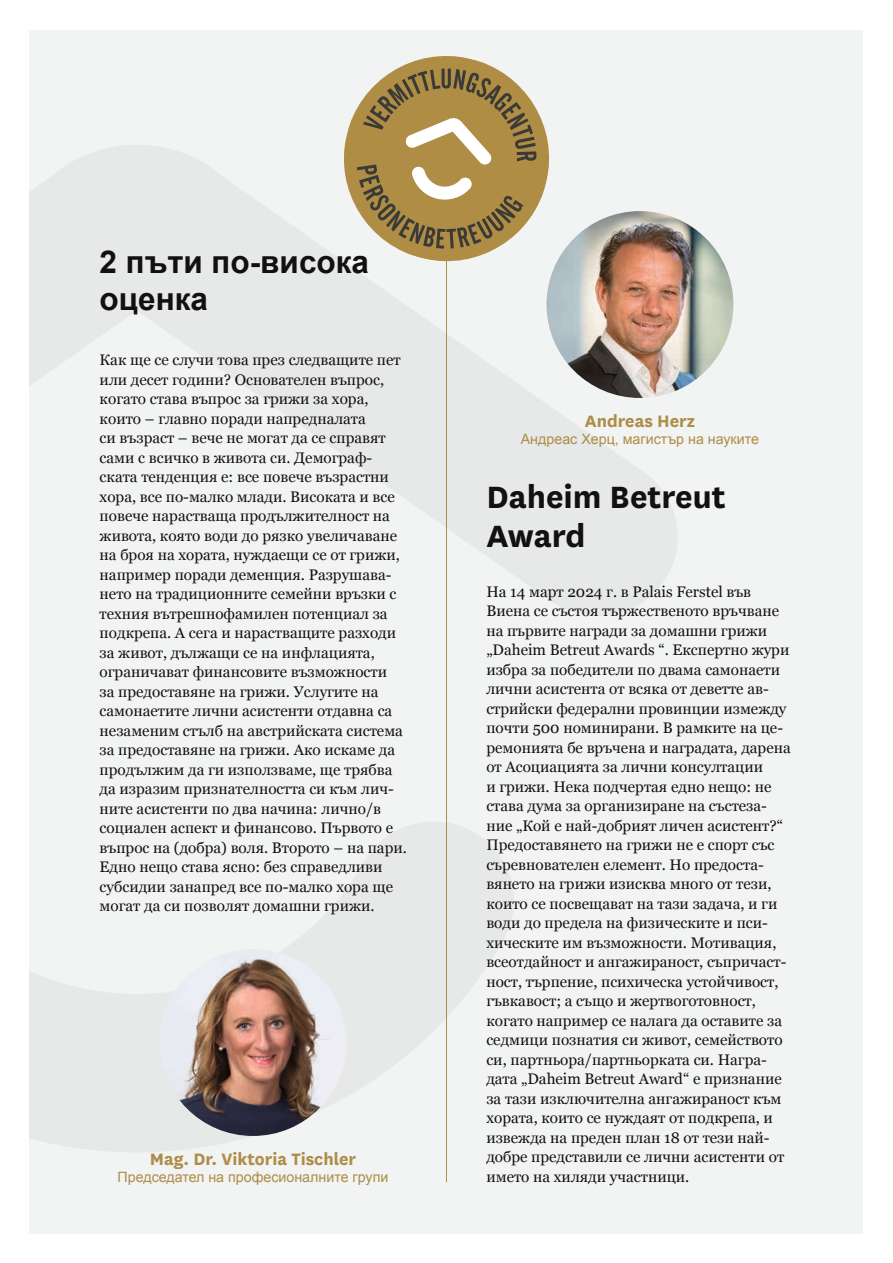
<style>
.page{position:relative;width:893px;height:1263px;background:#fff}
.page>*{position:absolute;margin:0;border:0;box-sizing:border-box;transform-origin:0 0}
.t1{font:700 36px/39px "National";color:#11110f}
.t2{font:700 31.5px/37.5px "Arial";color:#11110f}
.t3{font:700 19.35px "National";color:#ad8d48}
.t4{font:15.3px/19.5px "Georgia";color:#11110f}
.t5{font:14.25px "Arial";color:#ad8d48}
</style>
<div class="page">
<div style="left:30px;top:30px;width:833px;height:1203px;background:#f2f3f3"></div>
<svg style="left:30px;top:145px;width:648px;height:471px"></svg>
<svg style="left:30px;top:822px;width:484px;height:330px"></svg>
<hr style="left:446px;top:120px;width:1px;height:1062px;background:#ad8d48">
<svg style="left:334px;top:56px;width:225px;height:215px"></svg>
<svg style="left:357px;top:69px;width:179px;height:180px"></svg>
<img style="left:546px;top:211px;width:187px;height:187px;border-radius:93px">
<img style="left:160px;top:949px;width:186px;height:187px;border-radius:93px">
<h2 class="t2" style="left:100px;top:244px;width:271px">2 пъти по-висока оценка</h2>
<p class="t4" style="left:100px;top:349px;width:309px">Как ще се случи това през следващите пет или десет години? Основателен въпрос, когато става въпрос за грижи за хора, които – главно поради напредналата<br>си възраст – вече не могат да се справят сами с всичко в живота си. Демограф&shy;ската тенденция е: все повече възрастни хора, все по-малко млади. Високата и все повече нарастваща продължителност на живота, която води до рязко увеличаване на броя на хората, нуждаещи се от грижи, например поради деменция. Разрушава&shy;нето на традиционните семейни връзки с техния вътрешнофамилен потенциал за подкрепа. А сега и нарастващите разходи за живот, дължащи се на инфлацията, ограничават финансовите възможности<br>за предоставяне на грижи. Услугите на самонаетите лични асистенти отдавна са незаменим стълб на австрийската система за предоставяне на грижи. Ако искаме да продължим да ги използваме, ще трябва да изразим признателността си към лич&shy;ните асистенти по два начина: лично/в социален аспект и финансово. Първото е въпрос на (добра) воля. Второто – на пари.<br>Едно нещо става ясно: без справедливи субсидии занапред все по-малко хора ще могат да си позволят домашни грижи.</p>
<p class="t3" style="left:150px;top:1145px;width:208px">Mag. Dr. Viktoria Tischler</p>
<p class="t5" style="left:118px;top:1167px;width:272px">Председател на професионалните групи</p>
<p class="t3" style="left:585px;top:407px;width:112px">Andreas Herz</p>
<p class="t5" style="left:521px;top:429px;width:240px">Андреас Херц, магистър на науките</p>
<h1 class="t1" style="left:486px;top:475px;width:241px">Daheim Betreut<br>Award</h1>
<p class="t4" style="left:486px;top:581px;width:306px">На 14 март 2024 г. в Palais Ferstel във Виена се състоя тържественото връчване на първите награди за домашни грижи „Daheim Betreut Awards “. Експертно жури избра за победители по двама самонаети лични асистента от всяка от деветте ав&shy;стрийски федерални провинции измежду почти 500 номинирани. В рамките на це&shy;ремонията бе връчена и наградата, дарена от Асоциацията за лични консултации<br>и грижи. Нека подчертая едно нещо: не става дума за организиране на състеза&shy;ние „Кой е най-добрият личен асистент?“ Предоставянето на грижи не е спорт със съревнователен елемент. Но предоста&shy;вянето на грижи изисква много от тези, които се посвещават на тази задача, и ги води до предела на физическите и пси&shy;хическите им възможности. Мотивация, всеотдайност и ангажираност, съпричаст&shy;ност, търпение, психическа устойчивост, гъвкавост; а също и жертвоготовност, когато например се налага да оставите за седмици познатия си живот, семейството си, партньора/партньорката си. Награ&shy;дата „Daheim Betreut Award“ е признание за тази изключителна ангажираност към хората, които се нуждаят от подкрепа, и извежда на преден план 18 от тези най&shy;добре представили се лични асистенти от името на хиляди участници.</p>
</div>
